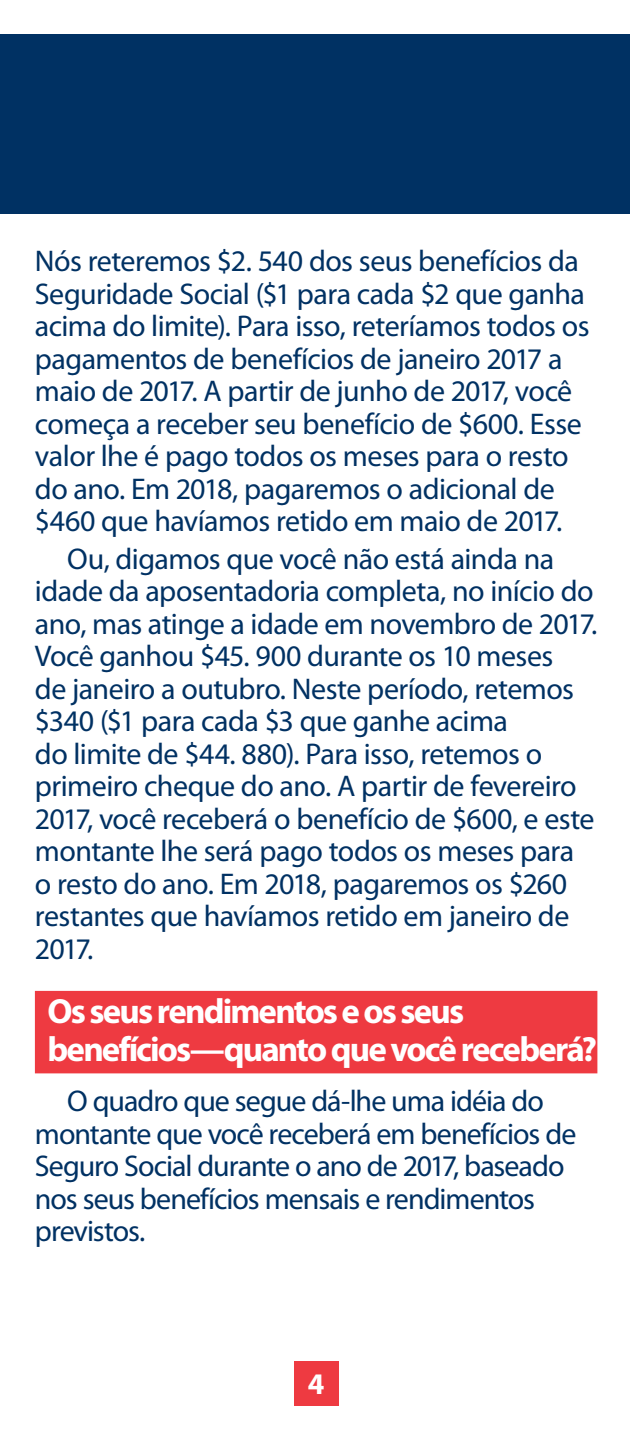
<style>
.page{position:relative;width:630px;height:1440px;background:#fff}
.page>*{position:absolute;margin:0;border:0;box-sizing:border-box;transform-origin:0 0}
.H1-2{font:700 35px/37.5px "Myriad Pro";letter-spacing:-.055em;color:#fff}
.Paragraph{font:30px/32.5px "Myriad Pro";letter-spacing:-.02em;color:#003163}
.t1{font:700 30px "Myriad Pro";color:#fff}
</style>
<div class="page">
<div style="left:0;top:34px;width:630px;height:180px;background:#003163"></div>
<div style="left:294px;top:1361px;width:45px;height:45px;background:#ee3a41"></div>
<div style="left:35px;top:991px;width:562px;height:82px;background:#ee3a41"></div>
<p class="Paragraph" style="left:35px;top:244px;width:556px">Nós reteremos $2. 540 dos seus benefícios da Seguridade Social ($1 para cada $2 que ganha acima do limite). Para isso, reteríamos todos os pagamentos de benefícios de janeiro 2017 a maio de 2017. A partir de junho de 2017, você começa a receber seu benefício de $600. Esse valor lhe é pago todos os meses para o resto do ano. Em 2018, pagaremos o adicional de $460 que havíamos retido em maio de 2017.</p>
<p class="Paragraph" style="left:35px;top:542px;width:564px;text-indent:32px">Ou, digamos que você não está ainda na idade da aposentadoria completa, no início do ano, mas atinge a idade em novembro de 2017.<br>Você ganhou $45. 900 durante os 10 meses<br>de janeiro a outubro. Neste período, retemos $340 ($1 para cada $3 que ganhe acima<br>do limite de $44. 880). Para isso, retemos o primeiro cheque do ano. A partir de fevereiro 2017, você receberá o benefício de $600, e este montante lhe será pago todos os meses para o resto do ano. Em 2018, pagaremos os $260 restantes que havíamos retido em janeiro de 2017.</p>
<h1 class="H1-2" style="left:48px;top:992px;width:551px">Os seus rendimentos e os seus benefícios—quanto que você receberá?</h1>
<p class="Paragraph" style="left:35px;top:1085px;width:543px;text-indent:32px">O quadro que segue dá-lhe uma idéia do montante que você receberá em benefícios de Seguro Social durante o ano de 2017, baseado nos seus benefícios mensais e rendimentos previstos.</p>
<p class="t1" style="left:308px;top:1364px;width:18px">4</p>
</div>
